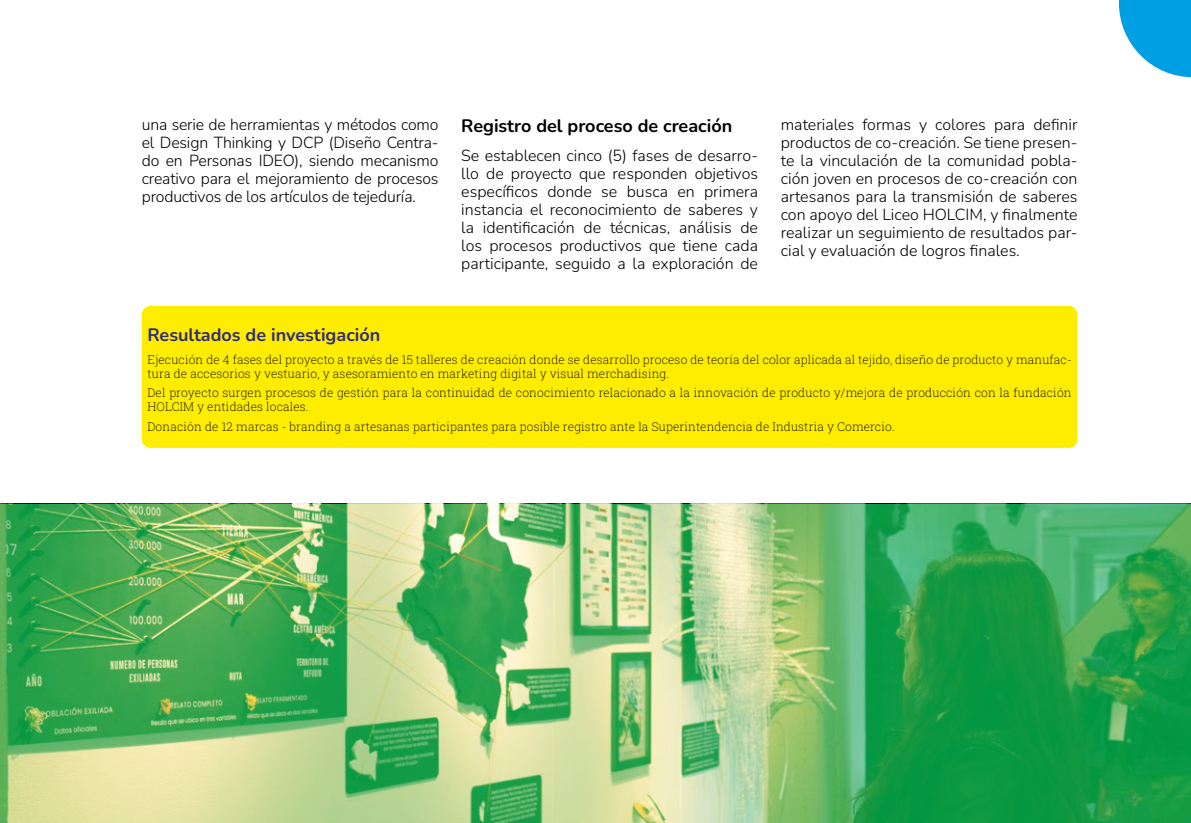
<style>
.page{position:relative;width:1191px;height:823px;background:#fff}
.page>*{position:absolute;margin:0;border:0;box-sizing:border-box;transform-origin:0 0}
.t1{font:700 18px "Nunito";color:#000}
.t2{font:700 18px "Nunito";color:#302b7d}
.t3{font:300 16px/18px "Nunito";color:#000;text-align:justify}
.t4{font:200 12px/14px "Roboto Slab";letter-spacing:.01em;color:#000}
</style>
<div class="page">
<div style="left:142px;top:306px;width:935px;height:141px;background:#ffed00;border-radius:9px"></div>
<svg style="left:0;top:503px;width:1191px;height:319px;background:#6fba70"></svg>
<svg style="left:1118px;top:0;width:73px;height:77px"></svg>
<p class="t3" style="left:142px;top:114px;width:298px">una serie de herramientas y métodos como el Design Thinking y DCP (Diseño Centra&shy;do en Personas IDEO), siendo mecanismo creativo para el mejoramiento de procesos productivos de los artículos de tejeduría.</p>
<p class="t1" style="left:461px;top:113px;width:272px">Registro del proceso de creación</p>
<p class="t3" style="left:461px;top:146px;width:298px">Se establecen cinco (5) fases de desarro&shy;llo de proyecto que responden objetivos específicos donde se busca en primera instancia el reconocimiento de saberes y la identificación de técnicas, análisis de los procesos productivos que tiene cada participante, seguido a la exploración de</p>
<p class="t3" style="left:780px;top:114px;width:298px">materiales formas y colores para definir productos de co-creación. Se tiene presen&shy;te la vinculación de la comunidad pobla&shy;ción joven en procesos de co-creación con artesanos para la transmisión de saberes con apoyo del Liceo HOLCIM, y finalmente realizar un seguimiento de resultados par&shy;cial y evaluación de logros finales.</p>
<p class="t2" style="left:147px;top:322px;width:234px">Resultados de investigación</p>
<p class="t4" style="left:147px;top:352px;width:925px">Ejecución de 4 fases del proyecto a través de 15 talleres de creación donde se desarrollo proceso de teoría del color aplicada al tejido, diseño de producto y manufac&shy;tura de accesorios y vestuario, y asesoramiento en marketing digital y visual merchadising.</p>
<p class="t4" style="left:147px;top:385px;width:925px">Del proyecto surgen procesos de gestión para la continuidad de conocimiento relacionado a la innovación de producto y/mejora de producción con la fundación<br>HOLCIM y entidades locales.</p>
<p class="t4" style="left:147px;top:419px;width:748px">Donación de 12 marcas - branding a artesanas participantes para posible registro ante la Superintendencia de Industria y Comercio.</p>
</div>
